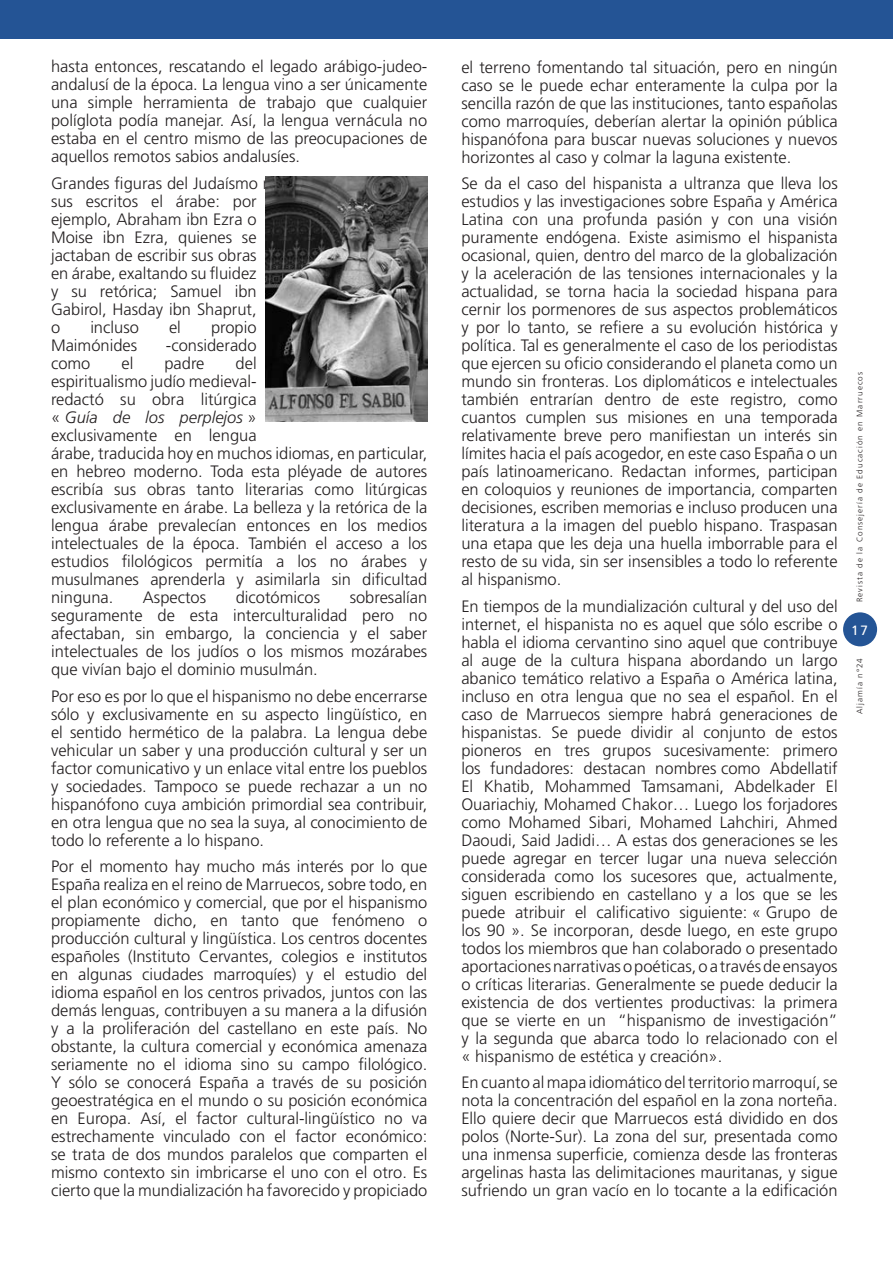
<style>
.page{position:relative;width:893px;height:1263px;background:#fff}
.page>*{position:absolute;margin:0;border:0;box-sizing:border-box;transform-origin:0 0}
.n00{font:300 16.5px/18px "Frutiger";color:#231f20;text-align:justify}
.t1{font:13.5px "Frutiger";color:#fff}
.t2{font:300 8.1px "Frutiger";letter-spacing:.13em;color:#231f20}
.s1{font-style:italic}
</style>
<div class="page">
<div style="left:0;top:0;width:893px;height:38px;background:#245495"></div>
<img style="left:265px;top:176px;width:163px;height:245px">
<div style="left:843px;top:612px;width:34px;height:34px;background:#245495;border-radius:50%"></div>
<p class="n00" style="left:51px;top:58px;width:378px">hasta entonces, rescatando el legado arábigo-judeo&shy;andalusí de la época. La lengua vino a ser únicamente una simple herramienta de trabajo que cualquier políglota podía manejar. Así, la lengua vernácula no estaba en el centro mismo de las preocupaciones de aquellos remotos sabios andalusíes.</p>
<p class="n00" style="left:51px;top:174px;width:378px;text-align:left">Grandes figuras del Judaísmo medieval emplearon en sus escritos el árabe: por<br>ejemplo, Abraham ibn Ezra o<br>Moise ibn Ezra, quienes se<br>jactaban de escribir sus obras<br>en árabe, exaltando su fluidez<br>y su retórica; Samuel ibn<br>Gabirol, Hasday ibn Shaprut,<br>o</p>
<p class="n00" style="left:90px;top:318px;width:50px">incluso</p>
<p class="n00" style="left:169px;top:318px;width:13px">el</p>
<p class="n00" style="left:211px;top:318px;width:47px">propio</p>
<p class="n00" style="left:51px;top:336px;width:88px">Maimónides</p>
<p class="n00" style="left:166px;top:336px;width:92px">-considerado</p>
<p class="n00" style="left:51px;top:354px;width:41px">como</p>
<p class="n00" style="left:121px;top:354px;width:13px">el</p>
<p class="n00" style="left:164px;top:354px;width:42px">padre</p>
<p class="n00" style="left:51px;top:354px;width:378px;text-align:left;text-indent:185px">del<br>espiritualismo judío medieval-<br>redactó su obra litúrgica<br>« <span class="s1">Guía de los perplejos</span> »<br>exclusivamente en lengua<br>árabe, traducida hoy en muchos idiomas, en particular, en hebreo moderno. Toda esta pléyade de autores escribía sus obras tanto literarias como litúrgicas exclusivamente en árabe. La belleza y la retórica de la lengua árabe prevalecían entonces en los medios intelectuales de la época. También el acceso a los estudios filológicos permitía a los no árabes y musulmanes aprenderla y asimilarla sin dificultad ninguna.</p>
<p class="n00" style="left:51px;top:588px;width:378px;text-indent:299px">sobresalían seguramente de esta interculturalidad pero no afectaban, sin embargo, la conciencia y el saber intelectuales de los judíos o los mismos mozárabes que vivían bajo el dominio musulmán.</p>
<p class="n00" style="left:51px;top:687px;width:378px">Por eso es por lo que el hispanismo no debe encerrarse sólo y exclusivamente en su aspecto lingüístico, en el sentido hermético de la palabra. La lengua debe vehicular un saber y una producción cultural y ser un factor comunicativo y un enlace vital entre los pueblos y sociedades. Tampoco se puede rechazar a un no hispanófono cuya ambición primordial sea contribuir, en otra lengua que no sea la suya, al conocimiento de todo lo referente a lo hispano.</p>
<p class="n00" style="left:51px;top:857px;width:378px">Por el momento hay mucho más interés por lo que España realiza en el reino de Marruecos, sobre todo, en el plan económico y comercial, que por el hispanismo propiamente dicho, en tanto que fenómeno o producción cultural y lingüística. Los centros docentes españoles (Instituto Cervantes, colegios e institutos en algunas ciudades marroquíes) y el estudio del idioma español en los centros privados, juntos con las demás lenguas, contribuyen a su manera a la difusión y a la proliferación del castellano en este país. No obstante, la cultura comercial y económica amenaza seriamente no el idioma sino su campo filológico.<br>Y sólo se conocerá España a través de su posición geoestratégica en el mundo o su posición económica en Europa. Así, el factor cultural-lingüístico no va estrechamente vinculado con el factor económico: se trata de dos mundos paralelos que comparten el mismo contexto sin imbricarse el uno con el otro. Es cierto que la mundialización ha favorecido y propiciado</p>
<p class="n00" style="left:143px;top:588px;width:65px">Aspectos</p>
<p class="n00" style="left:236px;top:588px;width:86px">dicotómicos</p>
<p class="n00" style="left:461px;top:58px;width:378px">el terreno fomentando tal situación, pero en ningún caso se le puede echar enteramente la culpa por la sencilla razón de que las instituciones, tanto españolas como marroquíes, deberían alertar la opinión pública hispanófona para buscar nuevas soluciones y nuevos horizontes al caso y colmar la laguna existente.</p>
<p class="n00" style="left:461px;top:174px;width:378px">Se da el caso del hispanista a ultranza que lleva los estudios y las investigaciones sobre España y América Latina con una profunda pasión y con una visión puramente endógena. Existe asimismo el hispanista ocasional, quien, dentro del marco de la globalización y la aceleración de las tensiones internacionales y la actualidad, se torna hacia la sociedad hispana para cernir los pormenores de sus aspectos problemáticos y por lo tanto, se refiere a su evolución histórica y política. Tal es generalmente el caso de los periodistas que ejercen su oficio considerando el planeta como un mundo sin fronteras. Los diplomáticos e intelectuales también entrarían dentro de este registro, como cuantos cumplen sus misiones en una temporada relativamente breve pero manifiestan un interés sin límites hacia el país acogedor, en este caso España o un país latinoamericano. Redactan informes, participan en coloquios y reuniones de importancia, comparten decisiones, escriben memorias e incluso producen una literatura a la imagen del pueblo hispano. Traspasan una etapa que les deja una huella imborrable para el resto de su vida, sin ser insensibles a todo lo referente al hispanismo.</p>
<p class="n00" style="left:461px;top:597px;width:378px">En tiempos de la mundialización cultural y del uso del internet, el hispanista no es aquel que sólo escribe o habla el idioma cervantino sino aquel que contribuye al auge de la cultura hispana abordando un largo abanico temático relativo a España o América latina, incluso en otra lengua que no sea el español. En el caso de Marruecos siempre habrá generaciones de hispanistas. Se puede dividir al conjunto de estos pioneros en tres grupos sucesivamente: primero los fundadores: destacan nombres como Abdellatif El Khatib, Mohammed Tamsamani, Abdelkader El Ouariachiy, Mohamed Chakor… Luego los forjadores como Mohamed Sibari, Mohamed Lahchiri, Ahmed Daoudi, Said Jadidi… A estas dos generaciones se les puede agregar en tercer lugar una nueva selección considerada como los sucesores que, actualmente, siguen escribiendo en castellano y a los que se les puede atribuir el calificativo siguiente: « Grupo de los 90 ». Se incorporan, desde luego, en este grupo todos los miembros que han colaborado o presentado aportaciones narrativas o poéticas, o a través de ensayos o críticas literarias. Generalmente se puede deducir la existencia de dos vertientes productivas: la primera que se vierte en un “hispanismo de investigación” y la segunda que abarca todo lo relacionado con el « hispanismo de estética y creación».</p>
<p class="n00" style="left:461px;top:1073px;width:378px">En cuanto al mapa idiomático del territorio marroquí, se nota la concentración del español en la zona norteña.<br>Ello quiere decir que Marruecos está dividido en dos polos (Norte-Sur). La zona del sur, presentada como una inmensa superficie, comienza desde las fronteras argelinas hasta las delimitaciones mauritanas, y sigue sufriendo un gran vacío en lo tocante a la edificación</p>
<p class="t2" style="left:855px;top:602px;width:232px;rotate:-90deg">Revista de la Consejería de Educación en Marruecos</p>
<p class="t1" style="left:851px;top:622px;width:18px">17</p>
<p class="t2" style="left:855px;top:714px;width:58px;rotate:-90deg">Aljamía n°24</p>
</div>
